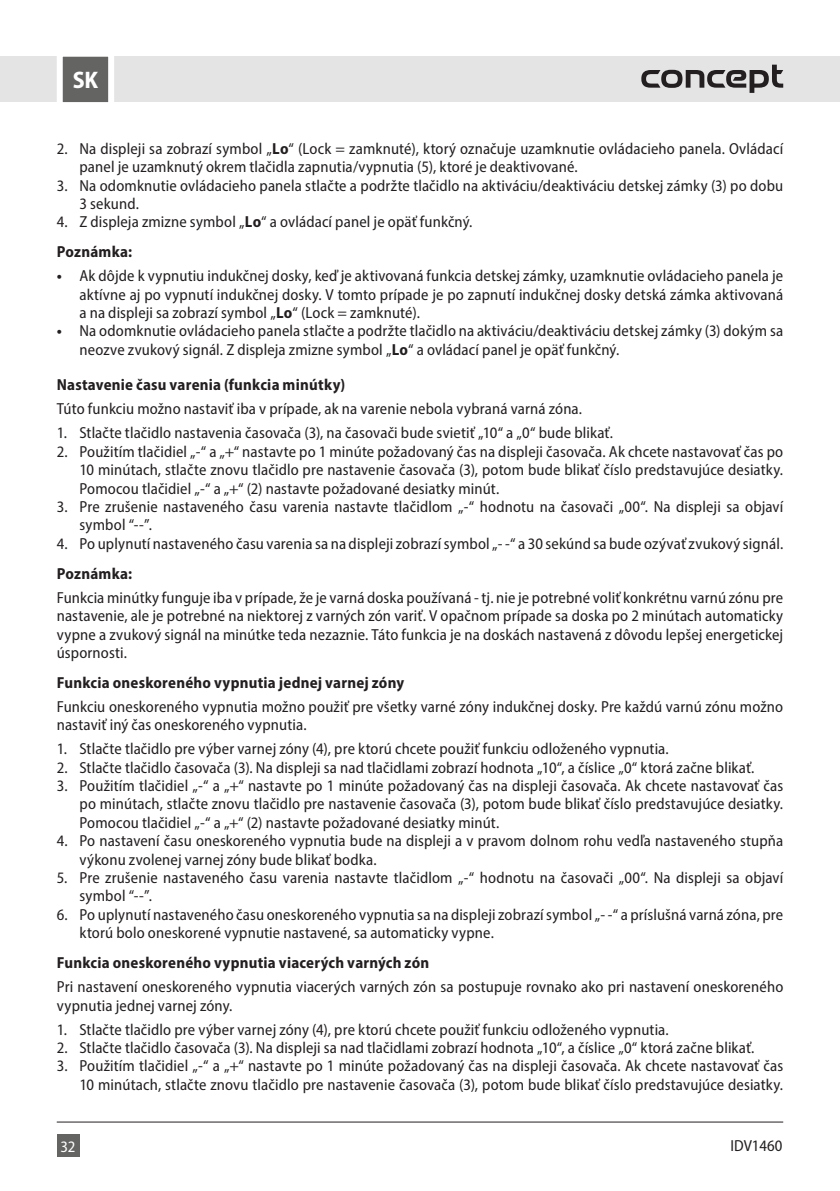
<style>
.page{position:relative;width:840px;height:1191px;background:#fff}
.page>*{position:absolute;margin:0;border:0;box-sizing:border-box;transform-origin:0 0}
.t1{font:700 semi-condensed 24px "Myriad Pro";color:#fff}
.t2{font:semi-condensed 16px/18.4px "Myriad Pro";letter-spacing:.01em;color:#231f20}
.t3{font:700 semi-condensed 16px "Myriad Pro";letter-spacing:.015em;color:#231f20}
.t4{font:semi-condensed 16px "Myriad Pro";color:#fff}
.s1{font-weight:700}
</style>
<div class="page">
<div style="left:0;top:57px;width:839px;height:45px;background:#e4e4e4"></div>
<div style="left:57px;top:1134px;width:22px;height:23px;background:#646463"></div>
<svg style="left:54px;top:56px;width:63px;height:47px;background:#909090"></svg>
<hr style="left:57px;top:1121px;width:725px;height:1px;background:#231f20">
<svg style="left:641px;top:65px;width:141px;height:28px"></svg>
<h1 class="t1" style="left:73px;top:65px;width:27px">SK</h1>
<p class="t2" style="left:79px;top:139px;width:704px;text-indent:-23px">2. Na displeji sa zobrazí symbol „<span class="s1">Lo</span>“ (Lock = zamknuté), ktorý označuje uzamknutie ovládacieho panela. Ovládací panel je uzamknutý okrem tlačidla zapnutia/vypnutia (5), ktoré je deaktivované.</p>
<p class="t2" style="left:79px;top:176px;width:705px;text-indent:-23px">3. Na odomknutie ovládacieho panela stlačte a podržte tlačidlo na aktiváciu/deaktiváciu detskej zámky (3) po dobu<br>3 sekund.</p>
<p class="t2" style="left:57px;top:207px;width:417px;line-height:29.8px">4. Z displeja zmizne symbol „<span class="s1">Lo</span>“ a ovládací panel je opäť funkčný.<br><span class="s1">Poznámka:</span></p>
<p class="t2" style="left:79px;top:266px;width:705px;text-align:justify;text-indent:-23px"><span class="s1">•</span> Ak dôjde k vypnutiu indukčnej dosky, keď je aktivovaná funkcia detskej zámky, uzamknutie ovládacieho panela je aktívne aj po vypnutí indukčnej dosky. V tomto prípade je po zapnutí indukčnej dosky detská zámka aktivovaná a na displeji sa zobrazí symbol „<span class="s1">Lo</span>“ (Lock = zamknuté).</p>
<p class="t2" style="left:79px;top:322px;width:705px;text-indent:-23px"><span class="s1">•</span> Na odomknutie ovládacieho panela stlačte a podržte tlačidlo na aktiváciu/deaktiváciu detskej zámky (3) dokým sa neozve zvukový signál. Z displeja zmizne symbol „<span class="s1">Lo</span>“ a ovládací panel je opäť funkčný.</p>
<p class="t3" style="left:57px;top:374px;width:290px">Nastavenie času varenia (funkcia minútky)</p>
<p class="t2" style="left:57px;top:399px;width:526px">Túto funkciu možno nastaviť iba v prípade, ak na varenie nebola vybraná varná zóna.</p>
<p class="t2" style="left:57px;top:424px;width:557px">1. Stlačte tlačidlo nastavenia časovača (3), na časovači bude svietiť „10“ a „0“ bude blikať.</p>
<p class="t2" style="left:79px;top:442px;width:705px;text-align:justify;text-indent:-23px">2. Použitím tlačidiel „-“ a „+“ nastavte po 1 minúte požadovaný čas na displeji časovača. Ak chcete nastavovať čas po 10 minútach, stlačte znovu tlačidlo pre nastavenie časovača (3), potom bude blikať číslo predstavujúce desiatky.<br>Pomocou tlačidiel „-“ a „+“ (2) nastavte požadované desiatky minút.</p>
<p class="t2" style="left:79px;top:497px;width:705px;text-indent:-23px">3. Pre zrušenie nastaveného času varenia nastavte tlačidlom „-“ hodnotu na časovači „00“. Na displeji sa objaví symbol “--”.</p>
<p class="t2" style="left:57px;top:534px;width:727px">4. Po uplynutí nastaveného času varenia sa na displeji zobrazí symbol „- -“ a 30 sekúnd sa bude ozývať zvukový signál.</p>
<p class="t3" style="left:57px;top:563px;width:77px">Poznámka:</p>
<p class="t2" style="left:57px;top:588px;width:727px;text-align:justify">Funkcia minútky funguje iba v prípade, že je varná doska používaná - tj. nie je potrebné voliť konkrétnu varnú zónu pre nastavenie, ale je potrebné na niektorej z varných zón variť. V opačnom prípade sa doska po 2 minútach automaticky vypne a zvukový signál na minútke teda nezaznie. Táto funkcia je na doskách nastavená z dôvodu lepšej energetickej úspornosti.</p>
<p class="t3" style="left:57px;top:672px;width:348px">Funkcia oneskoreného vypnutia jednej varnej zóny</p>
<p class="t2" style="left:57px;top:697px;width:727px">Funkciu oneskoreného vypnutia možno použiť pre všetky varné zóny indukčnej dosky. Pre každú varnú zónu možno nastaviť iný čas oneskoreného vypnutia.</p>
<p class="t2" style="left:57px;top:739px;width:613px">1. Stlačte tlačidlo pre výber varnej zóny (4), pre ktorú chcete použiť funkciu odloženého vypnutia.</p>
<p class="t2" style="left:57px;top:758px;width:698px">2. Stlačte tlačidlo časovača (3). Na displeji sa nad tlačidlami zobrazí hodnota „10“, a číslice „0“ ktorá začne blikať.</p>
<p class="t2" style="left:79px;top:776px;width:704px;text-align:justify;text-indent:-23px">3. Použitím tlačidiel „-“ a „+“ nastavte po 1 minúte požadovaný čas na displeji časovača. Ak chcete nastavovať čas po minútach, stlačte znovu tlačidlo pre nastavenie časovača (3), potom bude blikať číslo predstavujúce desiatky.<br>Pomocou tlačidiel „-“ a „+“ (2) nastavte požadované desiatky minút.</p>
<p class="t2" style="left:79px;top:831px;width:705px;text-indent:-23px">4. Po nastavení času oneskoreného vypnutia bude na displeji a v pravom dolnom rohu vedľa nastaveného stupňa výkonu zvolenej varnej zóny bude blikať bodka.</p>
<p class="t2" style="left:79px;top:868px;width:705px;text-indent:-23px">5. Pre zrušenie nastaveného času varenia nastavte tlačidlom „-“ hodnotu na časovači „00“. Na displeji sa objaví symbol “--”.</p>
<p class="t2" style="left:79px;top:905px;width:705px;text-indent:-23px">6. Po uplynutí nastaveného času oneskoreného vypnutia sa na displeji zobrazí symbol „- -“ a príslušná varná zóna, pre ktorú bolo oneskorené vypnutie nastavené, sa automaticky vypne.</p>
<p class="t3" style="left:57px;top:952px;width:374px">Funkcia oneskoreného vypnutia viacerých varných zón</p>
<p class="t2" style="left:57px;top:977px;width:727px">Pri nastavení oneskoreného vypnutia viacerých varných zón sa postupuje rovnako ako pri nastavení oneskoreného vypnutia jednej varnej zóny.</p>
<p class="t2" style="left:57px;top:1019px;width:613px">1. Stlačte tlačidlo pre výber varnej zóny (4), pre ktorú chcete použiť funkciu odloženého vypnutia.</p>
<p class="t2" style="left:57px;top:1038px;width:698px">2. Stlačte tlačidlo časovača (3). Na displeji sa nad tlačidlami zobrazí hodnota „10“, a číslice „0“ ktorá začne blikať.</p>
<p class="t2" style="left:57px;top:1056px;width:727px;text-align:right">3. Použitím tlačidiel „-“ a „+“ nastavte po 1 minúte požadovaný čas na displeji časovača. Ak chcete nastavovať čas<br>10 minútach, stlačte znovu tlačidlo pre nastavenie časovača (3), potom bude blikať číslo predstavujúce desiatky.</p>
<p class="t4" style="left:61px;top:1136px;width:16px">32</p>
<p class="t2" style="left:730px;top:1135px;width:53px">IDV1460</p>
</div>
